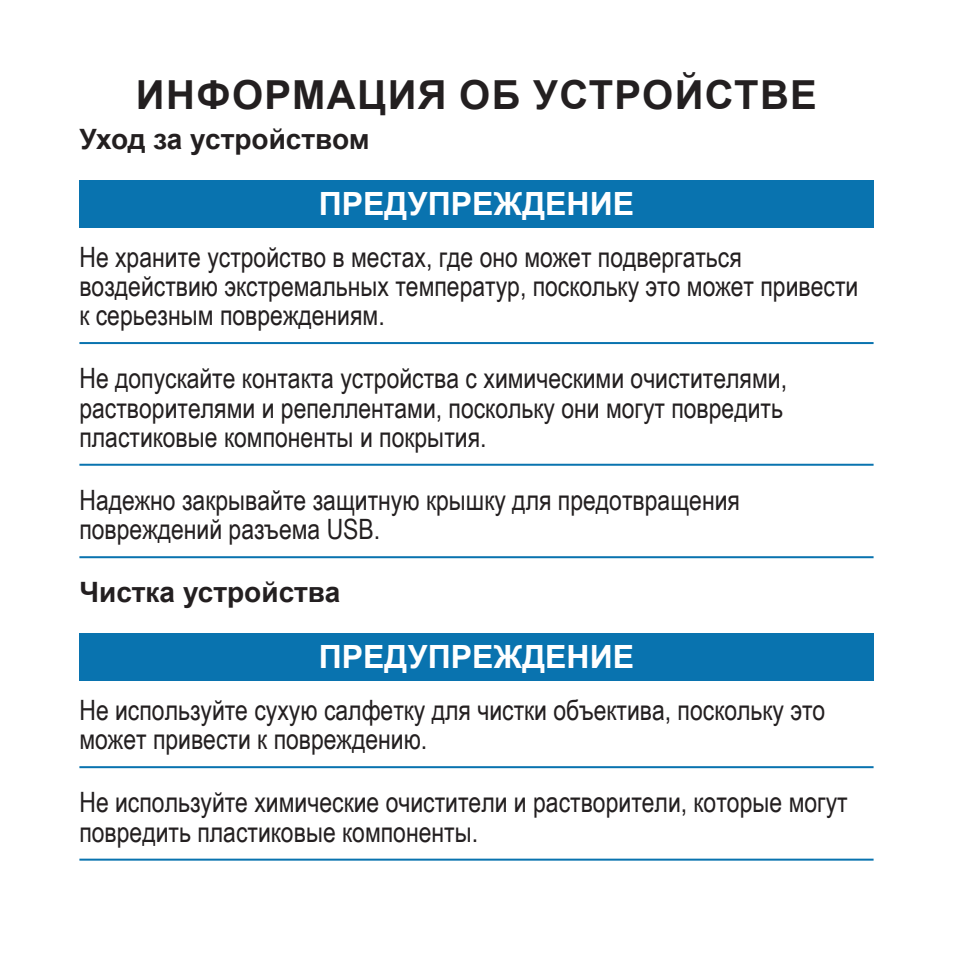
<style>
.page{position:relative;width:953px;height:953px;background:#fff}
.page>*{position:absolute;margin:0;border:0;box-sizing:border-box;transform-origin:0 0}
.t1{font:700 40px "Arial";letter-spacing:.035em;color:#231f20}
.t2{font:700 32px "Arial";color:#fff}
.t3{font:28px/29.2px "Arial Narrow";color:#231f20}
.t4{font:700 28px "Arial";color:#231f20}
</style>
<div class="page">
<div style="left:79px;top:180px;width:794px;height:47px;background:#0973af"></div>
<hr style="left:79px;top:342px;width:794px;height:2px;background:#0973af">
<hr style="left:79px;top:463px;width:794px;height:2px;background:#0973af">
<hr style="left:79px;top:556px;width:794px;height:2px;background:#0973af">
<div style="left:79px;top:633px;width:794px;height:47px;background:#0973af"></div>
<hr style="left:79px;top:766px;width:794px;height:2px;background:#0973af">
<hr style="left:79px;top:858px;width:794px;height:2px;background:#0973af">
<h1 class="t1" style="left:136px;top:66px;width:682px">ИНФОРМАЦИЯ ОБ УСТРОЙСТВЕ</h1>
<p class="t4" style="left:79px;top:119px;width:291px">Уход за устройством</p>
<p class="t2" style="left:319px;top:181px;width:316px">ПРЕДУПРЕЖДЕНИЕ</p>
<p class="t3" style="left:79px;top:241px;width:780px">Не храните устройство в местах, где оно может подвергаться воздействию экстремальных температур, поскольку это может привести к серьезным повреждениям.</p>
<p class="t3" style="left:79px;top:363px;width:709px">Не допускайте контакта устройства с химическими очистителями, растворителями и репеллентами, поскольку они могут повредить пластиковые компоненты и покрытия.</p>
<p class="t3" style="left:79px;top:484px;width:662px">Надежно закрывайте защитную крышку для предотвращения повреждений разъема USB.</p>
<p class="t4" style="left:79px;top:573px;width:262px">Чистка устройства</p>
<p class="t2" style="left:319px;top:634px;width:316px">ПРЕДУПРЕЖДЕНИЕ</p>
<p class="t3" style="left:79px;top:694px;width:747px">Не используйте сухую салфетку для чистки объектива, поскольку это может привести к повреждению.</p>
<p class="t3" style="left:79px;top:786px;width:769px">Не используйте химические очистители и растворители, которые могут повредить пластиковые компоненты.</p>
</div>
